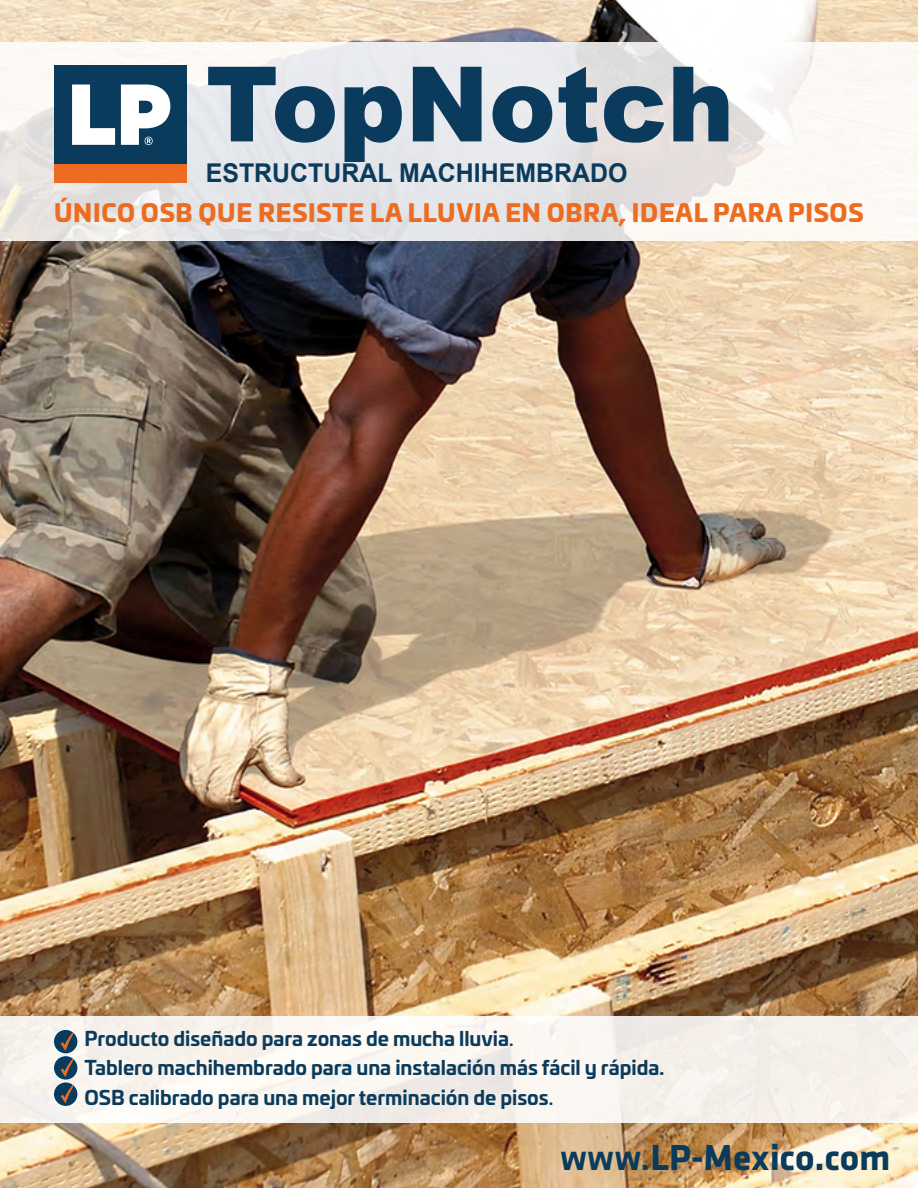
<style>
.page{position:relative;width:918px;height:1188px;background:#fff}
.page>*{position:absolute;margin:0;border:0;box-sizing:border-box;transform-origin:0 0}
.t1{font:900 104.25px "Arial";color:#0b3b5c;scale:.96 1}
.t2{font:700 37.5px "Klavika";color:#0b3b5c}
.t3{font:700 25.95px "Arial";color:#0b3b5c;scale:.96 1}
.t4{font:900 24px "Univia Pro";letter-spacing:.03em;color:#ed6c21}
.t5{font:700 19.5px/30px "Univia Pro";color:#0b3b5c}
.s1{font-weight:500}
</style>
<div class="page">
<img style="left:0;top:0;width:918px;height:1188px">
<svg style="left:0;top:43px;width:918px;height:198px"></svg>
<div style="left:0;top:1017px;width:918px;height:106px;background:#f7f2ed"></div>
<div style="left:54px;top:1030px;width:23px;height:23px;background:#0b3b5c;border-radius:50%"></div>
<div style="left:54px;top:1056px;width:23px;height:24px;background:#0b3b5c;border-radius:50%"></div>
<div style="left:54px;top:1082px;width:23px;height:24px;background:#0b3b5c;border-radius:50%"></div>
<svg style="left:61px;top:1030px;width:16px;height:74px"></svg>
<div style="left:54px;top:66px;width:132px;height:98px;background:#0b3b5c"></div>
<svg style="left:72px;top:85px;width:43px;height:60px"></svg>
<div style="left:54px;top:164px;width:132px;height:18px;background:#ed6c21"></div>
<svg style="left:121px;top:85px;width:49px;height:60px"></svg>
<h1 class="t1" style="left:206px;top:29px;width:552px">TopNotch</h1>
<h3 class="t3" style="left:206px;top:156px;width:441px">ESTRUCTURAL MACHIHEMBRADO</h3>
<p class="t4" style="left:54px;top:193px;width:811px">ÚNICO OSB QUE RESISTE LA LLUVIA EN OBRA, IDEAL PARA PISOS</p>
<p class="t5" style="left:84px;top:1022px;width:582px">Producto diseñado para zonas de mucha lluvia<span class="s1">.<br></span>Tablero machihembrado para una instalación más fácil y rápida.<br>OSB calibrado para una mejor terminación de pisos<span class="s1">.</span></p>
<h2 class="t2" style="left:560px;top:1138px;width:332px"><span class="s1">www.</span>LP-Mexico.com</h2>
</div>
